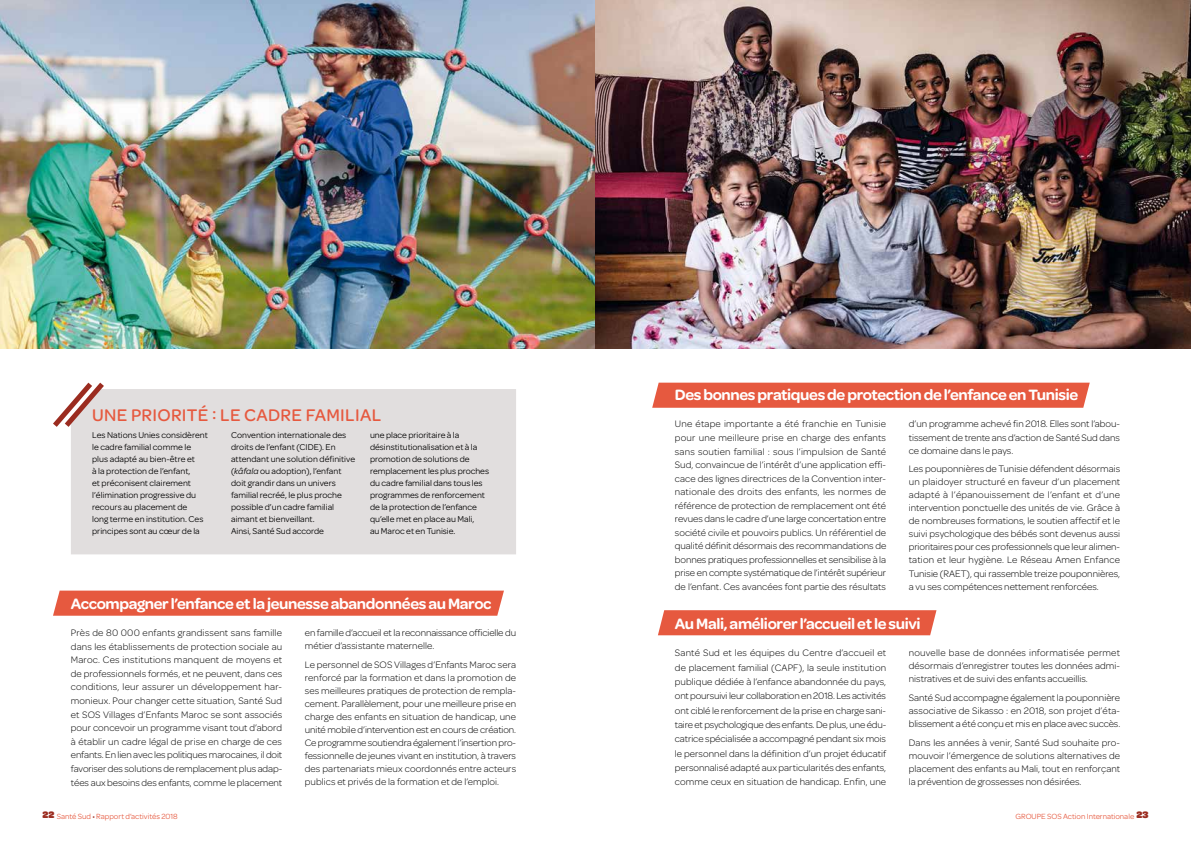
<style>
.page{position:relative;width:1191px;height:842px;background:#fff}
.page>*{position:absolute;margin:0;border:0;box-sizing:border-box;transform-origin:0 0}
.t1{font:500 18px "Omnes";letter-spacing:.015em;color:#e6593f}
.t2{font:600 16px "Omnes";letter-spacing:-.025em;color:#fff}
.t3{font:300 10px/13px "Omnes";color:#000;text-align:justify}
.t4{font:9px/12px "Omnes";color:#000}
.t5{font:8px "Omnes";color:#e6593f}
.s1{font-style:italic}
.s2{font-weight:900;font-size:10px;color:#9b2c20}
.s3{color:#9b2c20}
</style>
<div class="page">
<div style="left:71px;top:389px;width:445px;height:165px;background:#e1dede"></div>
<svg style="left:53px;top:382px;width:56px;height:50px"></svg>
<div style="left:53px;top:591px;width:451px;height:25px;background:#e6593f"></div>
<div style="left:658px;top:610px;width:278px;height:25px;background:#e6593f"></div>
<div style="left:652px;top:383px;width:437px;height:25px;background:#e6593f"></div>
<img style="left:0;top:0;width:595px;height:349px">
<img style="left:595px;top:0;width:596px;height:349px">
<h1 class="t1" style="left:92px;top:402px;width:290px">UNE PRIORITÉ : LE CADRE FAMILIAL</h1>
<p class="t4" style="left:92px;top:429px;width:117px">Les Nations Unies considèrent le cadre familial comme le plus adapté au bien-être et<br>à la protection de l’enfant,<br>et préconisent clairement l’élimination progressive du recours au placement de<br>long terme en institution. Ces principes sont au cœur de la</p>
<p class="t4" style="left:231px;top:429px;width:126px">Convention internationale des droits de l’enfant (CIDE). En attendant une solution définitive (<span class="s1">kâfala</span> ou adoption), l’enfant doit grandir dans un univers familial recréé, le plus proche possible d’un cadre familial aimant et bienveillant.<br>Ainsi, Santé Sud accorde</p>
<p class="t4" style="left:370px;top:429px;width:121px">une place prioritaire à la désinstitutionalisation et à la promotion de solutions de remplacement les plus proches du cadre familial dans tous les programmes de renforcement de la protection de l’enfance qu’elle met en place au Mali,<br>au Maroc et en Tunisie.</p>
<h2 class="t2" style="left:71px;top:592px;width:422px">Accompagner l’enfance et la jeunesse abandonnées au Maroc</h2>
<p class="t3" style="left:71px;top:626px;width:213px;line-height:13.6px">Près de 80 000 enfants grandissent sans famille dans les établissements de protection sociale au Maroc. Ces institutions manquent de moyens et de professionnels formés, et ne peuvent, dans ces conditions, leur assurer un développement har&shy;monieux. Pour changer cette situation, Santé Sud et SOS Villages d’Enfants Maroc se sont associés pour concevoir un programme visant tout d’abord à établir un cadre légal de prise en charge de ces enfants. En lien avec les politiques marocaines, il doit favoriser des solutions de remplacement plus adap&shy;tées aux besoins des enfants, comme le placement</p>
<p class="t3" style="left:305px;top:626px;width:213px">en famille d’accueil et la reconnaissance officielle du métier d’assistante maternelle.</p>
<p class="t3" style="left:305px;top:658px;width:213px">Le personnel de SOS Villages d’Enfants Maroc sera renforcé par la formation et dans la promotion de ses meilleures pratiques de protection de rempla&shy;cement. Parallèlement, pour une meilleure prise en charge des enfants en situation de handicap, une unité mobile d’intervention est en cours de création.<br>Ce programme soutiendra également l’insertion pro&shy;fessionnelle de jeunes vivant en institution, à travers des partenariats mieux coordonnés entre acteurs publics et privés de la formation et de l’emploi.</p>
<h2 class="t2" style="left:675px;top:383px;width:405px">Des bonnes pratiques de protection de l’enfance en Tunisie</h2>
<p class="t3" style="left:675px;top:417px;width:213px;line-height:13.5px">Une étape importante a été franchie en Tunisie pour une meilleure prise en charge des enfants sans soutien familial : sous l’impulsion de Santé Sud, convaincue de l’intérêt d’une application effi&shy;cace des lignes directrices de la Convention inter&shy;nationale des droits des enfants, les normes de référence de protection de remplacement ont été revues dans le cadre d’une large concertation entre société civile et pouvoirs publics. Un référentiel de qualité définit désormais des recommandations de bonnes pratiques professionnelles et sensibilise à la prise en compte systématique de l’intérêt supérieur de l’enfant. Ces avancées font partie des résultats</p>
<p class="t3" style="left:909px;top:417px;width:213px">d’un programme achevé fin 2018. Elles sont l’abou&shy;tissement de trente ans d’action de Santé Sud dans ce domaine dans le pays.</p>
<p class="t3" style="left:909px;top:462px;width:213px">Les pouponnières de Tunisie défendent désormais un plaidoyer structuré en faveur d’un placement adapté à l’épanouissement de l’enfant et d’une intervention ponctuelle des unités de vie. Grâce à de nombreuses formations, le soutien affectif et le suivi psychologique des bébés sont devenus aussi prioritaires pour ces professionnels que leur alimen&shy;tation et leur hygiène. Le Réseau Amen Enfance Tunisie (RAET), qui rassemble treize pouponnières, a vu ses compétences nettement renforcées.</p>
<h2 class="t2" style="left:675px;top:612px;width:247px">Au Mali, améliorer l’accueil et le suivi</h2>
<p class="t3" style="left:675px;top:646px;width:213px;line-height:14.3px">Santé Sud et les équipes du Centre d’accueil et de placement familial (CAPF), la seule institution publique dédiée à l’enfance abandonnée du pays, ont poursuivi leur collaboration en 2018. Les activités ont ciblé le renforcement de la prise en charge sani&shy;taire et psychologique des enfants. De plus, une édu&shy;catrice spécialisée a accompagné pendant six mois le personnel dans la définition d’un projet éducatif personnalisé adapté aux particularités des enfants, comme ceux en situation de handicap. Enfin, une</p>
<p class="t3" style="left:909px;top:646px;width:213px">nouvelle base de données informatisée permet désormais d’enregistrer toutes les données admi&shy;nistratives et de suivi des enfants accueillis.</p>
<p class="t3" style="left:909px;top:691px;width:213px">Santé Sud accompagne également la pouponnière associative de Sikasso : en 2018, son projet d’éta&shy;blissement a été conçu et mis en place avec succès.</p>
<p class="t3" style="left:909px;top:736px;width:213px">Dans les années à venir, Santé Sud souhaite pro&shy;mouvoir l’émergence de solutions alternatives de placement des enfants au Mali, tout en renforçant la prévention de grossesses non désirées.</p>
<p class="t5" style="left:43px;top:810px;width:137px"><span class="s2">22</span> Santé Sud <span class="s3">•</span> Rapport d’activités 2018</p>
<p class="t5" style="left:1015px;top:810px;width:134px">GROUPE SOS Action Internationale <span class="s2">23</span></p>
</div>
